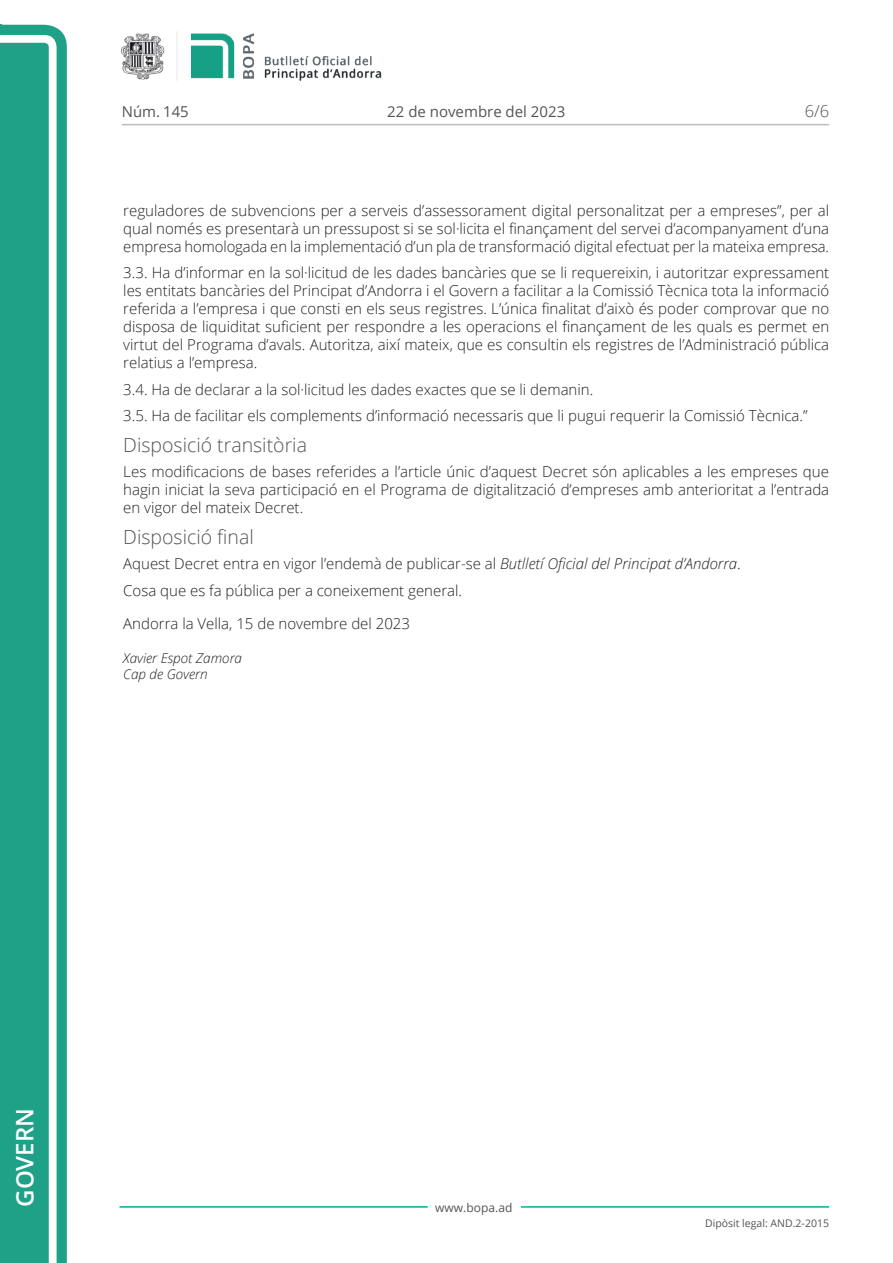
<style>
.page{position:relative;width:893px;height:1263px;background:#fff}
.page>*{position:absolute;margin:0;border:0;box-sizing:border-box;transform-origin:0 0}
.t1{font:600 24px "Open Sans";color:#fff}
.Titol_5{font:300 19.5px "Open Sans";color:#545454}
.t2{font:300 16.5px "Open Sans";color:#545454}
.Body_text{font:300 15px/18px "Open Sans";color:#231f20;text-align:justify}
.Data{font:300 15px "Open Sans";color:#231f20}
.t3{font:15px "Open Sans";color:#545454}
.signatura{font:italic 300 13.5px/16.5px "Open Sans";color:#231f20}
.t4{font:12px "Open Sans";color:#545454}
.t5{font:10.5px "Open Sans";color:#545454}
.s1{font-style:italic}
</style>
<div class="page">
<svg style="left:0;top:25px;width:67px;height:1238px;fill:#1ea187"></svg>
<div style="left:0;top:43px;width:49px;height:1220px;background:#1ea187"></div>
<img style="left:122px;top:32px;width:260px;height:49px">
<hr style="left:119px;top:1206px;width:309px;height:2px;background:#00ae91">
<hr style="left:521px;top:1206px;width:308px;height:2px;background:#00ae91">
<hr style="left:122px;top:124px;width:707px;height:1px;background:#bcbdc0">
<p class="t3" style="left:122px;top:102px;width:68px">Núm. 145</p>
<p class="t3" style="left:387px;top:102px;width:179px">22 de novembre del 2023</p>
<p class="t2" style="left:805px;top:100px;width:26px">6/6</p>
<p class="Body_text" style="left:123px;top:201px;width:707px">reguladores de subvencions per a serveis d’assessorament digital personalitzat per a empreses”, per al qual només es presentarà un pressupost si se sol·licita el finançament del servei d’acompanyament d’una empresa homologada en la implementació d’un pla de transformació digital efectuat per la mateixa empresa.</p>
<p class="Body_text" style="left:123px;top:263px;width:707px">3.3. Ha d’informar en la sol·licitud de les dades bancàries que se li requereixin, i autoritzar expressament les entitats bancàries del Principat d’Andorra i el Govern a facilitar a la Comissió Tècnica tota la informació referida a l’empresa i que consti en els seus registres. L’única finalitat d’això és poder comprovar que no disposa de liquiditat suficient per respondre a les operacions el finançament de les quals es permet en virtut del Programa d’avals. Autoritza, així mateix, que es consultin els registres de l’Administració pública relatius a l’empresa.</p>
<p class="Body_text" style="left:123px;top:380px;width:471px">3.4. Ha de declarar a la sol·licitud les dades exactes que se li demanin.</p>
<p class="Body_text" style="left:123px;top:406px;width:686px">3.5. Ha de facilitar els complements d’informació necessaris que li pugui requerir la Comissió Tècnica.”</p>
<p class="Titol_5" style="left:123px;top:432px;width:185px">Disposició transitòria</p>
<p class="Body_text" style="left:123px;top:462px;width:707px">Les modificacions de bases referides a l’article únic d’aquest Decret són aplicables a les empreses que hagin iniciat la seva participació en el Programa de digitalització d’empreses amb anterioritat a l’entrada en vigor del mateix Decret.</p>
<p class="Titol_5" style="left:123px;top:524px;width:132px">Disposició final</p>
<p class="Body_text" style="left:123px;top:554px;width:619px">Aquest Decret entra en vigor l’endemà de publicar-se al <span class="s1">Butlletí Oficial del Principat d’Andorra</span>.</p>
<p class="Body_text" style="left:123px;top:581px;width:340px">Cosa que es fa pública per a coneixement general.</p>
<p class="Data" style="left:123px;top:613px;width:288px">Andorra la Vella, 15 de novembre del 2023</p>
<p class="signatura" style="left:123px;top:649px;width:120px">Xavier Espot Zamora<br>Cap de Govern</p>
<h1 class="t1" style="left:8px;top:1207px;width:100px;rotate:-90deg">Govern</h1>
<p class="t4" style="left:435px;top:1199px;width:79px">www.bopa.ad</p>
<p class="t5" style="left:705px;top:1216px;width:125px">Dipòsit legal: AND.2-2015</p>
</div>
